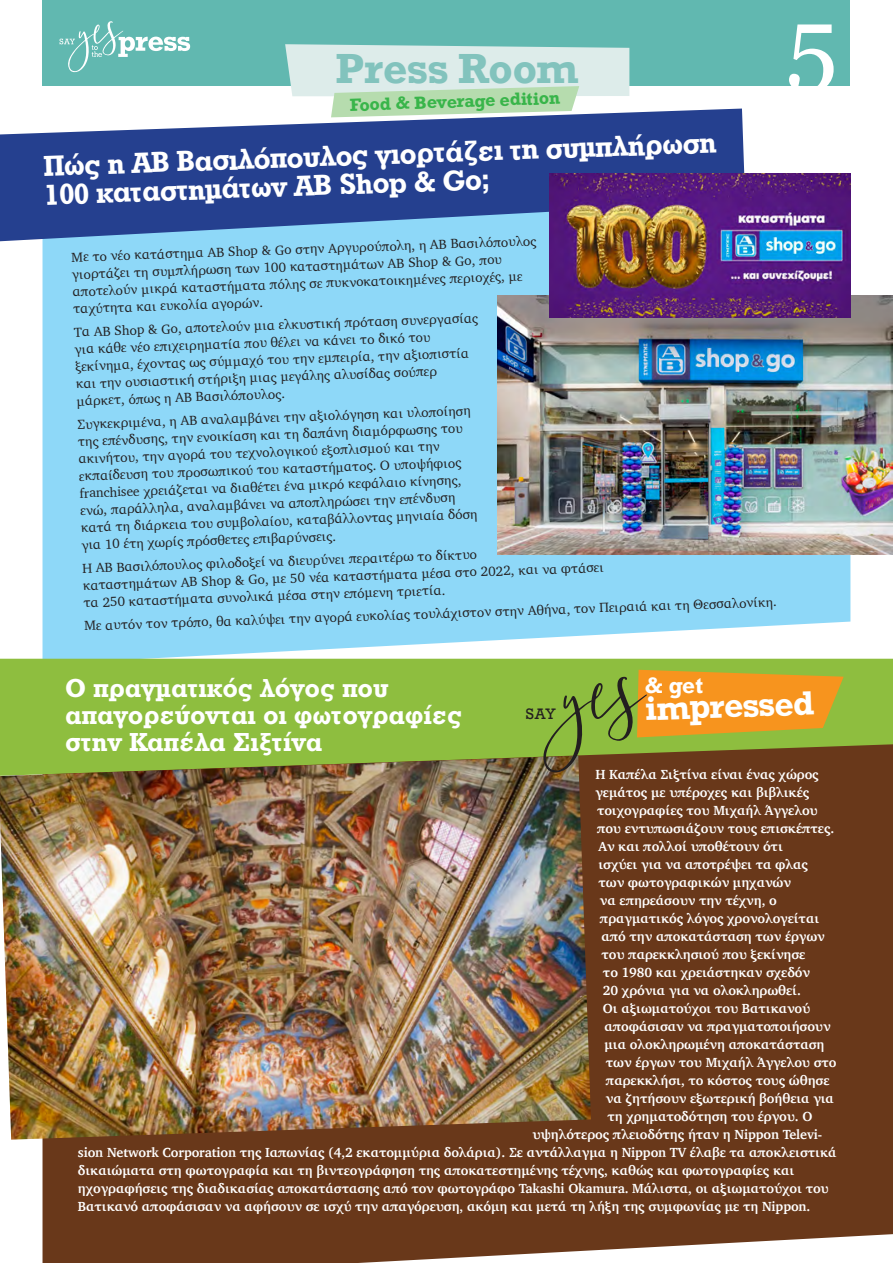
<style>
.page{position:relative;width:893px;height:1263px;background:#fff}
.page>*{position:absolute;margin:0;border:0;box-sizing:border-box;transform-origin:0 0}
.t1{font:97.5px "Georgia";color:#fff}
.t2{font:700 39.6px "Rockwell";color:#82c3bd}
.t3{font:700 31.5px "Rockwell";color:#fff}
.t4{font:30px/28.5px "UB Rockwell Bold";color:#fff}
.t5{font:27px/27px "UB Rockwell Bold";letter-spacing:.015em;color:#fff}
.t6{font:700 21px "Rockwell";color:#fff}
.t7{font:700 16.65px "Rockwell";color:#39b54a}
.t8{font:14.25px "Rockwell";color:#231f20}
.t9{font:13.5px/17.2px "Charter";color:#231f20}
.t10{font:700 13.5px "Charter";letter-spacing:-.005em;color:#fff}
</style>
<div class="page">
<div style="left:43px;top:0;width:807px;height:85px;background:#61b8b0"></div>
<svg style="left:60px;top:21px;width:130px;height:51px"></svg>
<div style="left:43px;top:776px;width:850px;height:487px;background:#69381a"></div>
<div style="left:43px;top:241px;width:807px;height:418px;background:#8ed8f8"></div>
<svg style="left:0;top:109px;width:745px;height:132px;background:#415ea2"></svg>
<div style="left:0;top:659px;width:893px;height:117px;background:#8ebe3f"></div>
<svg style="left:285px;top:44px;width:344px;height:73px;background:#d1e6da"></svg>
<img style="left:497px;top:296px;width:396px;height:258px">
<img style="left:549px;top:173px;width:301px;height:144px">
<img style="left:0;top:756px;width:591px;height:384px">
<svg style="left:543px;top:670px;width:301px;height:103px;background:#a98c2a"></svg>
<h2 class="t2" style="left:335px;top:43px;width:245px">Press Room</h2>
<p class="t7" style="left:349px;top:94px;width:212px;rotate:-2deg">Food &amp; Beverage edition</p>
<h3 class="t4" style="left:43px;top:152px;width:674px;rotate:-2deg">Πώς η ΑΒ Βασιλόπουλος γιορτάζει τη συμπλήρωση<br>100 καταστημάτων AB Shop &amp; Go;</h3>
<p class="t9" style="left:71px;top:248px;width:466px;rotate:-2deg">Με το νέο κατάστημα AB Shop &amp; Go στην Αργυρούπολη, η ΑΒ Βασιλόπουλος γιορτάζει τη συμπλήρωση των 100 καταστημάτων AB Shop &amp; Go, που αποτελούν μικρά καταστήματα πόλης σε πυκνοκατοικημένες περιοχές, με ταχύτητα και ευκολία αγορών.</p>
<p class="t9" style="left:74px;top:323px;width:406px;rotate:-2deg">Τα AB Shop &amp; Go, αποτελούν μια ελκυστική πρόταση συνεργασίας για κάθε νέο επιχειρηματία που θέλει να κάνει το δικό του ξεκίνημα, έχοντας ως σύμμαχό του την εμπειρία, την αξιοπιστία και την ουσιαστική στήριξη μιας μεγάλης αλυσίδας σούπερ μάρκετ, όπως η ΑΒ Βασιλόπουλος.</p>
<p class="t9" style="left:77px;top:415px;width:398px;rotate:-2deg">Συγκεκριμένα, η ΑΒ αναλαμβάνει την αξιολόγηση και υλοποίηση της επένδυσης, την ενοικίαση και τη δαπάνη διαμόρφωσης του ακινήτου, την αγορά του τεχνολογικού εξοπλισμού και την εκπαίδευση του προσωπικού του καταστήματος. Ο υποψήφιος franchisee χρειάζεται να διαθέτει ένα μικρό κεφάλαιο κίνησης, ενώ, παράλληλα, αναλαμβάνει να αποπληρώσει την επένδυση κατά τη διάρκεια του συμβολαίου, καταβάλλοντας μηνιαία δόση για 10 έτη χωρίς πρόσθετες επιβαρύνσεις.</p>
<p class="t9" style="left:82px;top:559px;width:523px;rotate:-2deg">Η ΑΒ Βασιλόπουλος φιλοδοξεί να διευρύνει περαιτέρω το δίκτυο<br>καταστημάτων AB Shop &amp; Go, με 50 νέα καταστήματα μέσα στο 2022, και να φτάσει τα 250 καταστήματα συνολικά μέσα στην επόμενη τριετία.</p>
<p class="t9" style="left:84px;top:617px;width:694px;rotate:-2deg">Με αυτόν τον τρόπο, θα καλύψει την αγορά ευκολίας τουλάχιστον στην Αθήνα, τον Πειραιά και τη Θεσσαλονίκη.</p>
<h1 class="t1" style="left:786px;top:-29px;width:53px">5</h1>
<h3 class="t5" style="left:65px;top:674px;width:398px">Ο πραγματικός λόγος που απαγορεύονται οι φωτογραφίες στην Καπέλα Σιξτίνα</h3>
<p class="t8" style="left:526px;top:705px;width:32px">SAY</p>
<h3 class="t6" style="left:645px;top:672px;width:60px">&amp; get</h3>
<h3 class="t3" style="left:644px;top:688px;width:171px;rotate:-2deg">impressed</h3>
<p class="t10" style="left:595px;top:763px;width:225px">H Kαπέλα Σιξτίνα είναι ένας χώρος</p>
<p class="t10" style="left:595px;top:781px;width:215px">γεμάτος με υπέροχες και βιβλικές</p>
<p class="t10" style="left:597px;top:799px;width:222px">τοιχογραφίες του Μιχαήλ Άγγελου</p>
<p class="t10" style="left:597px;top:817px;width:239px">που εντυπωσιάζουν τους επισκέπτες.</p>
<p class="t10" style="left:598px;top:835px;width:186px">Αν και πολλοί υποθέτουν ότι</p>
<p class="t10" style="left:598px;top:853px;width:211px">ισχύει για να αποτρέψει τα φλας</p>
<p class="t10" style="left:598px;top:871px;width:194px">των φωτογραφικών μηχανών</p>
<p class="t10" style="left:600px;top:889px;width:178px">να επηρεάσουν την τέχνη, ο</p>
<p class="t10" style="left:600px;top:907px;width:221px">πραγματικός λόγος χρονολογείται</p>
<p class="t10" style="left:601px;top:925px;width:225px">από την αποκατάσταση των έργων</p>
<p class="t10" style="left:601px;top:943px;width:205px">του παρεκκλησιού που ξεκίνησε</p>
<p class="t10" style="left:603px;top:961px;width:209px">το 1980 και χρειάστηκαν σχεδόν</p>
<p class="t10" style="left:603px;top:979px;width:199px">20 χρόνια για να ολοκληρωθεί.</p>
<p class="t10" style="left:603px;top:997px;width:209px">Οι αξιωματούχοι του Βατικανού</p>
<p class="t10" style="left:604px;top:1015px;width:228px">αποφάσισαν να πραγματοποιήσουν</p>
<p class="t10" style="left:604px;top:1033px;width:222px">μια ολοκληρωμένη αποκατάσταση</p>
<p class="t10" style="left:606px;top:1051px;width:232px">των έργων του Μιχαήλ Άγγελου στο</p>
<p class="t10" style="left:606px;top:1069px;width:225px">παρεκκλήσι, το κόστος τους ώθησε</p>
<p class="t10" style="left:606px;top:1087px;width:230px">να ζητήσουν εξωτερική βοήθεια για</p>
<p class="t10" style="left:607px;top:1105px;width:206px">τη χρηματοδότηση του έργου. Ο</p>
<p class="t10" style="left:532px;top:1123px;width:291px">υψηλότερος πλειοδότης ήταν η Nippon Televi-</p>
<p class="t10" style="left:78px;top:1141px;width:760px">sion Network Corporation της Ιαπωνίας (4,2 εκατομμύρια δολάρια). Σε αντάλλαγμα η Nippon TV έλαβε τα αποκλειστικά</p>
<p class="t10" style="left:78px;top:1159px;width:718px">δικαιώματα στη φωτογραφία και τη βιντεογράφηση της αποκατεστημένης τέχνης, καθώς και φωτογραφίες και</p>
<p class="t10" style="left:78px;top:1177px;width:752px">ηχογραφήσεις της διαδικασίας αποκατάστασης από τον φωτογράφο Takashi Okamura. Μάλιστα, οι αξιωματούχοι του</p>
<p class="t10" style="left:78px;top:1195px;width:734px">Βατικανό αποφάσισαν να αφήσουν σε ισχύ την απαγόρευση, ακόμη και μετά τη λήξη της συμφωνίας με τη Nippon.</p>
</div>
